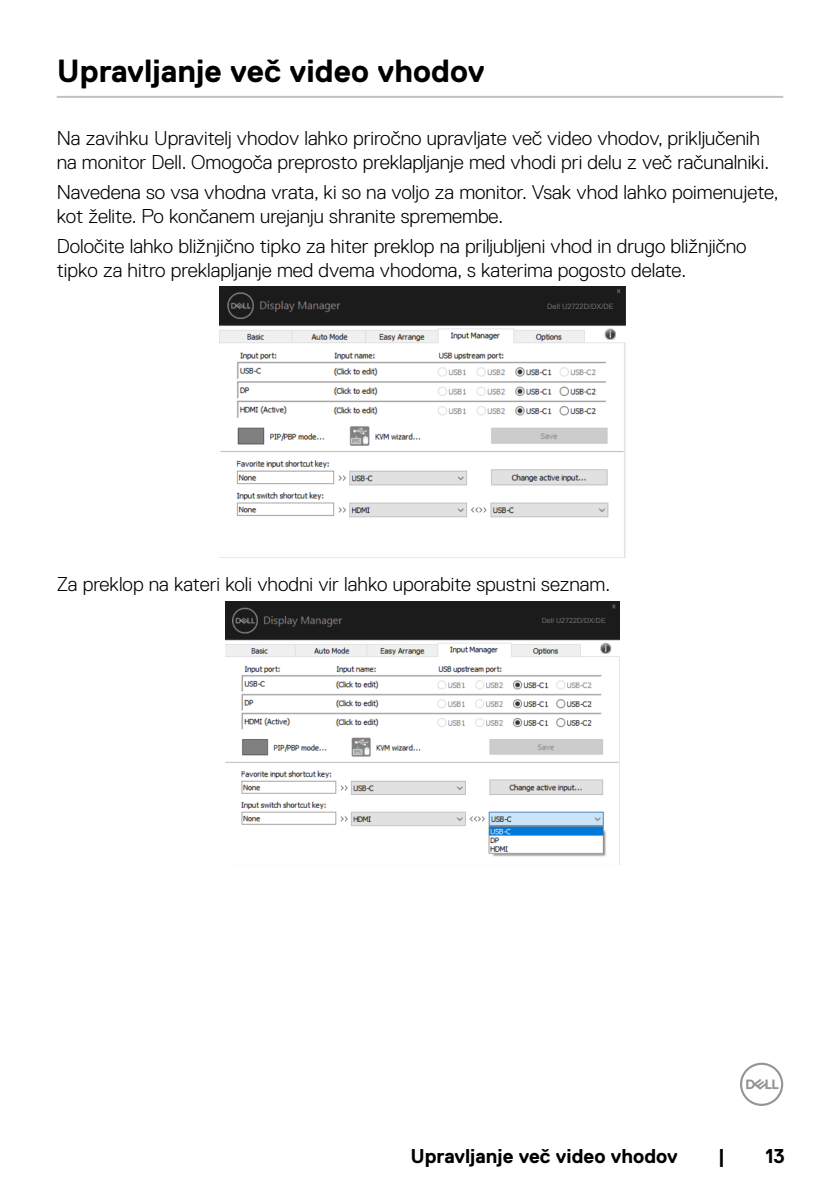
<style>
.page{position:relative;width:840px;height:1191px;background:#fff}
.page>*{position:absolute;margin:0;border:0;box-sizing:border-box;transform-origin:0 0}
.t1{font:700 32px "Dell Replica";color:#000}
.t2{font:300 20px/24px "Dell Replica";color:#000}
.t3{font:700 20px "Dell Replica";color:#000}
.t4{font:7.4px "Microsoft Sans Serif";color:#6f6f6b}
.t5{font:7px "Microsoft Sans Serif";color:#6f6f6b}
</style>
<div class="page">
<svg style="left:740px;top:1062px;width:42px;height:44px"></svg>
<hr style="left:57px;top:96px;width:725px;height:2px;background:#c0c0c0">
<img style="left:219px;top:286px;width:406px;height:271px">
<div style="left:543px;top:302px;width:73px;height:10px;background:#1b1b1b"></div>
<img style="left:225px;top:601px;width:394px;height:256px">
<div style="left:538px;top:616px;width:70px;height:10px;background:#1b1b1b"></div>
<h1 class="t1" style="left:57px;top:53px;width:429px">Upravljanje več video vhodov</h1>
<p class="t2" style="left:57px;top:127px;width:713px">Na zavihku Upravitelj vhodov lahko priročno upravljate več video vhodov, priključenih na monitor Dell. Omogoča preprosto preklapljanje med vhodi pri delu z več računalniki.</p>
<p class="t2" style="left:57px;top:180px;width:723px">Navedena so vsa vhodna vrata, ki so na voljo za monitor. Vsak vhod lahko poimenujete, kot želite. Po končanem urejanju shranite spremembe.</p>
<p class="t2" style="left:57px;top:234px;width:691px">Določite lahko bližnjično tipko za hiter preklop na priljubljeni vhod in drugo bližnjično tipko za hitro preklapljanje med dvema vhodoma, s katerima pogosto delate.</p>
<p class="t4" style="left:547px;top:302px;width:68px">Dell U2722D/DX/DE</p>
<p class="t2" style="left:57px;top:572px;width:554px">Za preklop na kateri koli vhodni vir lahko uporabite spustni seznam.</p>
<p class="t5" style="left:541px;top:616px;width:65px">Dell U2722D/DX/DE</p>
<p class="t3" style="left:410px;top:1144px;width:269px">Upravljanje več video vhodov</p>
<p class="t3" style="left:717px;top:1144px;width:9px">|</p>
<p class="t3" style="left:765px;top:1144px;width:21px">13</p>
</div>
